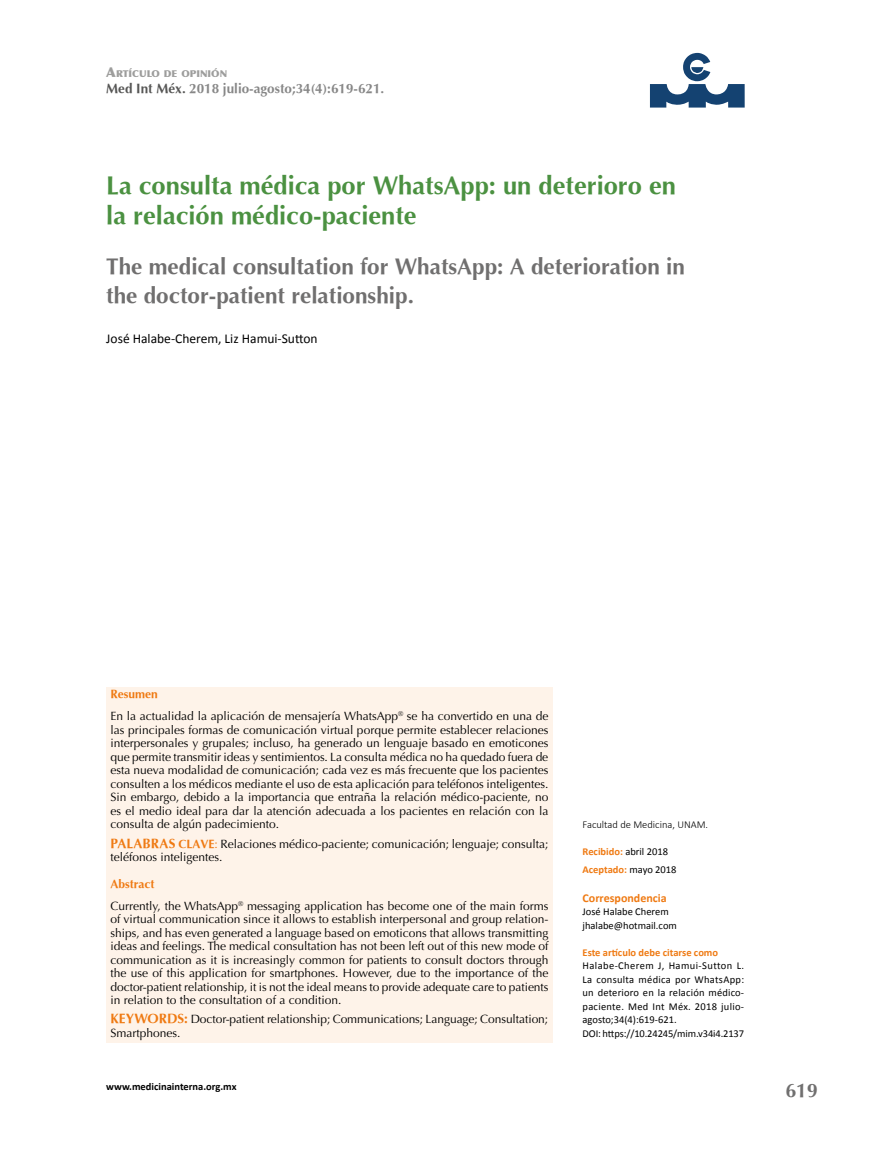
<style>
.page{position:relative;width:893px;height:1149px;background:#fff}
.page>*{position:absolute;margin:0;border:0;box-sizing:border-box;transform-origin:0 0}
.t1{font:700 25.5px/30px "Optima";color:#4b9141}
.t2{font:700 22.5px/28.5px "Optima";color:#706f6f}
.t3{font:700 19.5px "Optima";color:#706f6f}
.t4{font:700 13.5px "Optima";color:#878787}
.t5{font:13.5px "Calibri";color:#000}
.t6{font:12px/13.5px "Optima";color:#000}
.t7{font:700 12px "Calibri";color:#ef7a13}
.t8{font:10.5px/13.5px "Calibri";letter-spacing:.015em;color:#000}
.t9{font:700 10.5px/18px "Calibri";color:#ef7a13}
.t10{font:700 10.5px "Calibri";color:#000}
.t11{font:300 10.5px "Calibri";color:#000}
.t12{font:900 9.45px "Optima";color:#9d9d9c}
.s1{font-size:13.5px}
.s2{color:#575756}
.s3{font-weight:700;color:#ef7a13}
.s4{font-weight:700;font-size:13.5px;color:#ef7a13}
.s5{color:#ef7a13}
.s6{font-weight:400;color:#000}
</style>
<div class="page">
<svg style="left:650px;top:53px;width:95px;height:54px"></svg>
<div style="left:106px;top:687px;width:447px;height:355px;background:#fef3e9"></div>
<p class="t12" style="left:106px;top:68px;width:122px"><span class="s1">A</span>RTÍCULO DE OPINIÓN</p>
<p class="t4" style="left:106px;top:80px;width:279px"><span class="s2">Med Int Méx.</span> 2018 julio-agosto;34(4):619-621.</p>
<h1 class="t1" style="left:106px;top:170px;width:571px">La consulta médica por WhatsApp: un deterioro en la relación médico-paciente</h1>
<h2 class="t2" style="left:106px;top:252px;width:580px">The medical consultation for WhatsApp: A deterioration in the doctor-patient relationship.</h2>
<p class="t5" style="left:106px;top:329px;width:213px">José Halabe-Cherem, Liz Hamui-Sutton</p>
<p class="t6" style="left:111px;top:683px;width:439px;line-height:22px"><span class="s3">Resumen<br></span>En la actualidad la aplicación de mensajería WhatsApp<sup>®</sup> se ha convertido en una de</p>
<p class="t6" style="left:111px;top:723px;width:439px;text-align:justify">las principales formas de comunicación virtual porque permite establecer relaciones interpersonales y grupales; incluso, ha generado un lenguaje basado en emoticones que permite transmitir ideas y sentimientos. La consulta médica no ha quedado fuera de esta nueva modalidad de comunicación; cada vez es más frecuente que los pacientes consulten a los médicos mediante el uso de esta aplicación para teléfonos inteligentes.<br>Sin embargo, debido a la importancia que entraña la relación médico-paciente, no es el medio ideal para dar la atención adecuada a los pacientes en relación con la consulta de algún padecimiento.</p>
<p class="t6" style="left:111px;top:836px;width:439px"><span class="s4">PALABRAS</span> <span class="s3">CLAVE</span><span class="s5">:</span> Relaciones médico-paciente; comunicación; lenguaje; consulta; teléfonos inteligentes.</p>
<p class="t6" style="left:111px;top:872px;width:439px;line-height:22px"><span class="s3">Abstract<br></span>Currently, the WhatsApp<sup>®</sup> messaging application has become one of the main forms</p>
<p class="t6" style="left:111px;top:912px;width:439px;text-align:justify">of virtual communication since it allows to establish interpersonal and group relation&shy;ships, and has even generated a language based on emoticons that allows transmitting ideas and feelings. The medical consultation has not been left out of this new mode of communication as it is increasingly common for patients to consult doctors through the use of this application for smartphones. However, due to the importance of the doctor-patient relationship, it is not the ideal means to provide adequate care to patients in relation to the consultation of a condition.</p>
<p class="t6" style="left:111px;top:1012px;width:439px"><span class="s4">KEYWORDS:</span> Doctor-patient relationship; Communications; Language; Consultation;<br>Smartphones.</p>
<p class="t10" style="left:106px;top:1079px;width:132px">www.medicinainterna.org.mx</p>
<p class="t11" style="left:583px;top:818px;width:127px">Facultad de Medicina, UNAM.</p>
<p class="t9" style="left:583px;top:842px;width:95px">Recibido: <span class="s6">abril 2018<br></span>Aceptado: <span class="s6">mayo 2018</span></p>
<p class="t7" style="left:583px;top:889px;width:86px">Correspondencia</p>
<p class="t8" style="left:583px;top:904px;width:96px">José Halabe Cherem jhalabe@hotmail.com</p>
<p class="t9" style="left:583px;top:943px;width:137px">Este artículo debe citarse como</p>
<p class="t8" style="left:583px;top:958px;width:163px">Halabe-Cherem J, Hamui-Sutton L.<br>La consulta médica por WhatsApp: un deterioro en la relación médico&shy;paciente. Med Int Méx. 2018 julio&shy;agosto;34(4):619-621.<br>DOI: https://10.24245/mim.v34i4.2137</p>
<h3 class="t3" style="left:785px;top:1079px;width:34px">619</h3>
</div>
